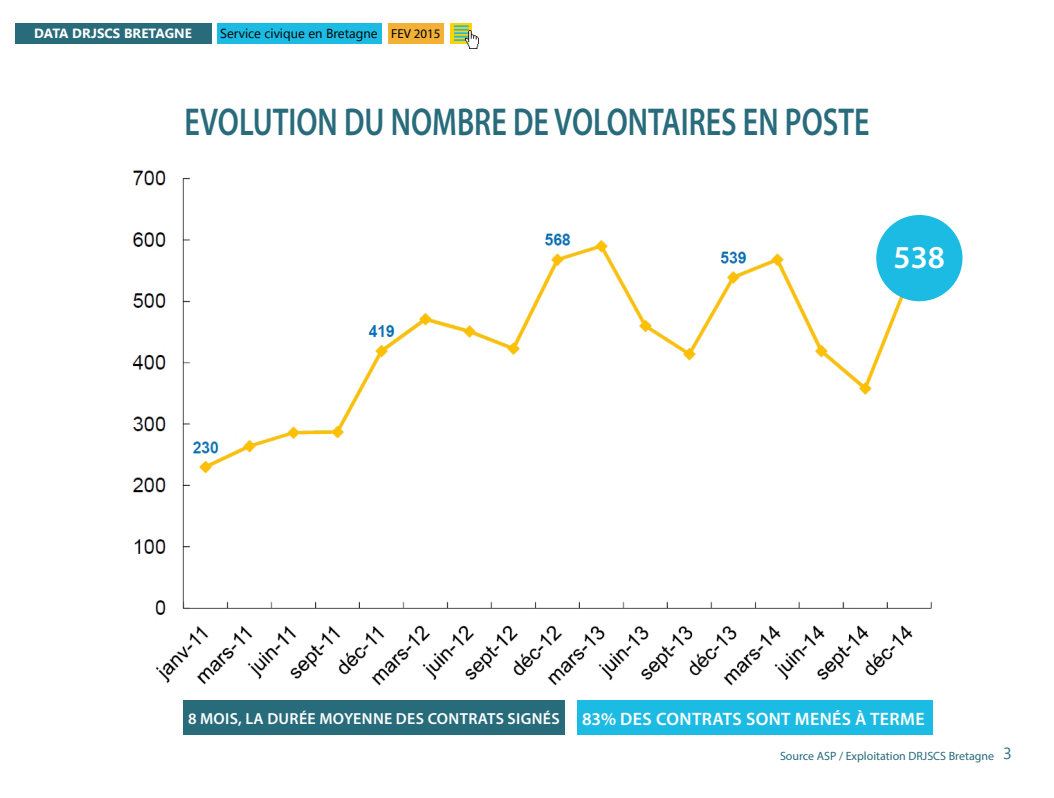
<style>
.page{position:relative;width:1054px;height:798px;background:#fff}
.page>*{position:absolute;margin:0;border:0;box-sizing:border-box;transform-origin:0 0}
.t1{font:600 39px "Myriad Pro";color:#286b7b;scale:.77 1}
.t2{font:600 32px "Myriad Pro";color:#fff}
.t3{font:600 18px "Myriad Pro";letter-spacing:.02em;color:#fff}
.t4{font:600 16px "Myriad Pro";letter-spacing:.02em;color:#fff}
.t5{font:700 13.3px "Segoe UI";color:#fff}
.t6{font:13px "Segoe UI";color:#000}
.t7{font:13px "Myriad Pro";color:#000}
.t8{font:12px "Myriad Pro";color:#286b7b}
.s1{font-family:"Segoe UI";font-size:16px}
</style>
<div class="page">
<div style="left:15px;top:23px;width:196px;height:20px;background:#286b7b"></div>
<div style="left:217px;top:23px;width:165px;height:20px;background:#1cbbe3"></div>
<div style="left:388px;top:23px;width:56px;height:20px;background:#f2b036"></div>
<div style="left:450px;top:23px;width:22px;height:20px;background:#ffd200"></div>
<svg style="left:454px;top:25px;width:15px;height:16px"></svg>
<img style="left:465px;top:30px;width:14px;height:18px">
<img style="left:132px;top:170px;width:831px;height:516px">
<div style="left:876px;top:215px;width:86px;height:86px;background:#1cbbe3;border-radius:50%"></div>
<div style="left:183px;top:700px;width:382px;height:35px;background:#286b7b"></div>
<div style="left:577px;top:700px;width:355px;height:35px;background:#1cbbe3"></div>
<p class="t5" style="left:34px;top:24px;width:159px">DATA DRJSCS BRETAGNE</p>
<p class="t6" style="left:220px;top:24px;width:159px">Service civique en Bretagne</p>
<p class="t7" style="left:391px;top:26px;width:51px">FEV 2015</p>
<p class="t1" style="left:184px;top:97px;width:891px">EVOLUTION DU NOMBRE DE VOLONTAIRES EN POSTE</p>
<p class="t2" style="left:894px;top:237px;width:53px">538</p>
<p class="t4" style="left:188px;top:708px;width:373px">8 MOIS, LA DURÉE MOYENNE DES CONTRATS SIGNÉS</p>
<p class="t3" style="left:582px;top:707px;width:344px">83% DES CONTRATS SONT MENÉS À TERME</p>
<p class="t8" style="left:780px;top:748px;width:233px">Source ASP / Exploitation DRJSCS Bretagne <span class="s1">3</span></p>
</div>
